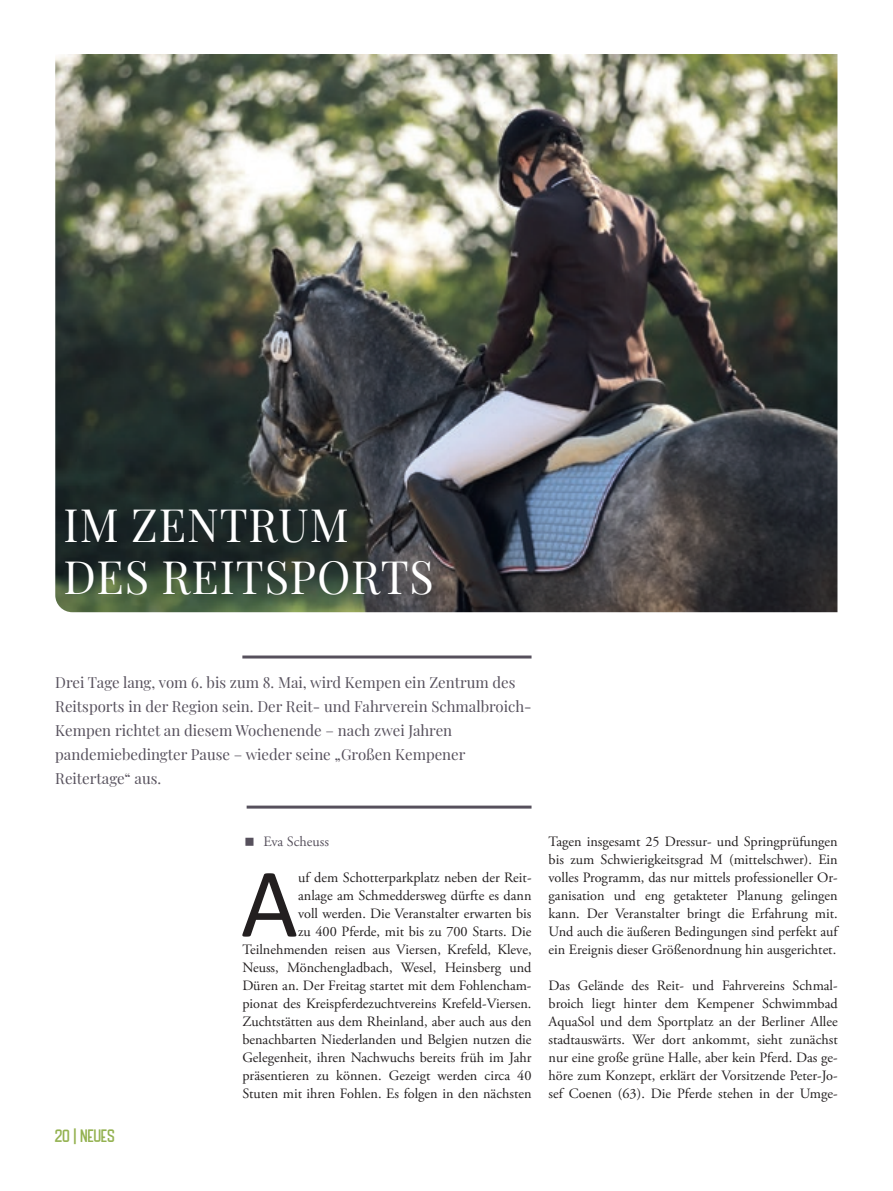
<style>
.page{position:relative;width:893px;height:1191px;background:#fff}
.page>*{position:absolute;margin:0;border:0;box-sizing:border-box;transform-origin:0 0}
.t1{font:99.3px "Calibri";color:#231f20}
.t2{font:45px/52.5px "Playfair Display";letter-spacing:.02em;color:#fff}
.t3{font:18px "HANDLER";color:#94b251}
.t4{font:15px/24px "Playfair Display";color:#56505c}
.t5{font:14.25px/18px "Adobe Garamond Pro";color:#231f20;text-align:justify}
.t6{font:14.25px "Adobe Garamond Pro";color:#56505c}
</style>
<div class="page">
<img style="left:55px;top:54px;width:782px;height:558px">
<hr style="left:242px;top:655px;width:289px;height:3px;background:#56505c">
<hr style="left:247px;top:805px;width:284px;height:3px;background:#56505c">
<h2 class="t2" style="left:64px;top:495px;width:372px">IM ZENTRUM<br>DES REITSPORTS</h2>
<p class="t4" style="left:55px;top:669px;width:478px">Drei Tage lang, vom 6. bis zum 8. Mai, wird Kempen ein Zentrum des Reitsports in der Region sein. Der Reit- und Fahrverein Schmalbroich-Kempen richtet an diesem Wochenende – nach zwei Jahren pandemiebedingter Pause – wieder seine „Großen Kempener Reitertage“ aus.</p>
<p class="t3" style="left:55px;top:1126px;width:61px">20 | NEUES</p>
<p class="t6" style="left:264px;top:833px;width:67px">Eva Scheuss</p>
<h1 class="t1" style="left:241px;top:841px;width:59px">A</h1>
<p class="t5" style="left:242px;top:869px;width:291px;text-align:right">uf dem Schotterparkplatz neben der Reit-<br>anlage am Schmeddersweg dürfte es dann<br>voll werden. Die Veranstalter erwarten bis<br>zu 400 Pferde, mit bis zu 700 Starts. Die Teilnehmenden reisen aus Viersen, Krefeld, Kleve, Neuss, Mönchengladbach, Wesel, Heinsberg und Düren an. Der Freitag startet mit dem Fohlencham&shy;pionat des Kreispferdezuchtvereins Krefeld-Viersen.<br>Zuchtstätten aus dem Rheinland, aber auch aus den benachbarten Niederlanden und Belgien nutzen die Gelegenheit, ihren Nachwuchs bereits früh im Jahr präsentieren zu können. Gezeigt werden circa 40<br>Stuten mit ihren Fohlen. Es folgen in den nächsten</p>
<p class="t5" style="left:549px;top:833px;width:291px">Tagen insgesamt 25 Dressur- und Springprüfungen bis zum Schwierigkeitsgrad M (mittelschwer). Ein volles Programm, das nur mittels professioneller Or&shy;ganisation und eng getakteter Planung gelingen kann. Der Veranstalter bringt die Erfahrung mit.<br>Und auch die äußeren Bedingungen sind perfekt auf ein Ereignis dieser Größenordnung hin ausgerichtet.</p>
<p class="t5" style="left:549px;top:977px;width:291px">Das Gelände des Reit- und Fahrvereins Schmal&shy;broich liegt hinter dem Kempener Schwimmbad AquaSol und dem Sportplatz an der Berliner Allee stadtauswärts. Wer dort ankommt, sieht zunächst nur eine große grüne Halle, aber kein Pferd. Das ge&shy;höre zum Konzept, erklärt der Vorsitzende Peter-Jo&shy;sef Coenen (63). Die Pferde stehen in der Umge-</p>
</div>
